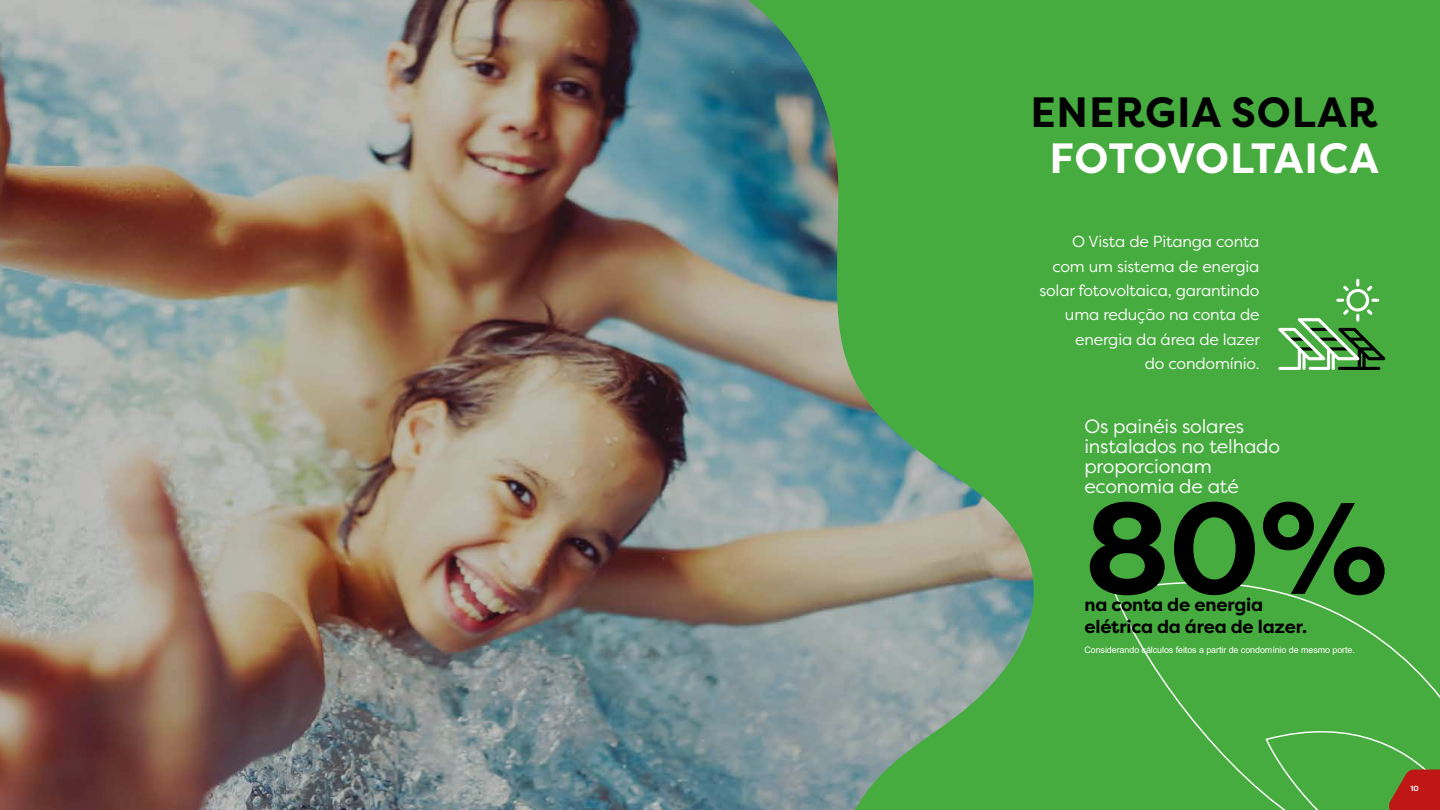
<style>
.page{position:relative;width:1440px;height:810px;background:#fff}
.page>*{position:absolute;margin:0;border:0;box-sizing:border-box;transform-origin:0 0}
.t1{font:700 129.68px "Filson Pro";color:#000}
.t2{font:700 42.3px "Filson Pro";letter-spacing:.02em;color:#000}
.t3{font:700 42.3px "Filson Pro";letter-spacing:-.005em;color:#fff}
.t4{font:19.2px/20px "Filson Pro";letter-spacing:-.01em;color:#fff}
.t5{font:700 18.23px/21.8px "Filson Pro";letter-spacing:-.01em;color:#000}
.t6{font:15.9px/24.4px "Filson Pro";letter-spacing:-.01em;color:#fff;text-align:right}
.t7{font:9px "Arial";letter-spacing:-.01em;color:#fff}
.t8{font:700 7.5px "Filson Pro";color:#fff}
</style>
<div class="page">
<img style="left:0;top:0;width:732px;height:810px">
<svg style="left:732px;top:0;width:708px;height:810px;background:#57a557"></svg>
<div style="left:1112px;top:557px;width:328px;height:253px;background:#47ac3f"></div>
<svg style="left:1278px;top:279px;width:107px;height:91px;background:#5ca956"></svg>
<svg style="left:1264px;top:716px;width:176px;height:94px;background:#579f3f"></svg>
<h2 class="t2" style="left:1031px;top:85px;width:348px">ENERGIA SOLAR</h2>
<h2 class="t3" style="left:1049px;top:132px;width:331px">FOTOVOLTAICA</h2>
<p class="t6" style="left:1039px;top:229px;width:222px">O Vista de Pitanga conta com um sistema de energia solar fotovoltaica, garantindo uma redução na conta de energia da área de lazer<br>do condomínio.</p>
<p class="t4" style="left:1084px;top:416px;width:197px">Os painéis solares instalados no telhado proporcionam economia de até</p>
<h1 class="t1" style="left:1084px;top:467px;width:306px">80%</h1>
<p class="t5" style="left:1084px;top:594px;width:224px">na conta de energia elétrica da área de lazer.</p>
<p class="t7" style="left:1084px;top:643px;width:272px">Considerando cálculos feitos a partir de condomínio de mesmo porte.</p>
<p class="t8" style="left:1410px;top:783px;width:10px">10</p>
</div>
